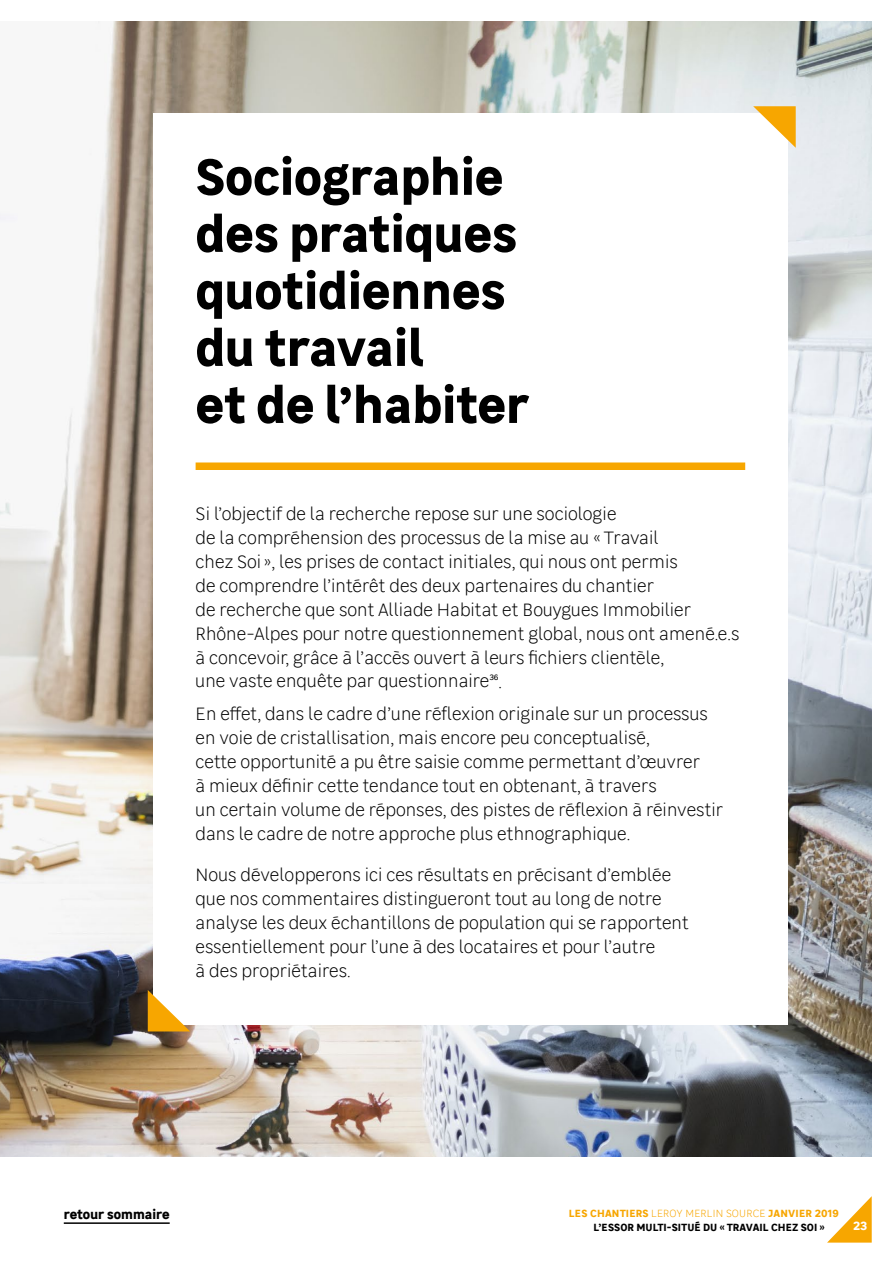
<style>
.page{position:relative;width:893px;height:1263px;background:#fff}
.page>*{position:absolute;margin:0;border:0;box-sizing:border-box;transform-origin:0 0}
.t1{font:700 51px/57px "Leroy Merlin Sans";color:#000}
.t2{font:300 18px/24px "Leroy Merlin Sans";color:#000}
.t3{font:700 13.5px "Leroy Merlin Sans";color:#000}
.t4{font:700 12px "Leroy Merlin Sans";color:#fff}
.t5{font:700 10.5px/13.5px "Leroy Merlin Sans";letter-spacing:.01em;color:#000}
.t6{font:7.8px "Leroy Merlin Sans";color:#000}
.s1{color:#f7a600}
.s2{font-weight:300;color:#f7a600}
</style>
<div class="page">
<img style="left:0;top:21px;width:872px;height:1136px">
<div style="left:153px;top:113px;width:635px;height:912px;background:#fff"></div>
<div style="left:196px;top:462px;width:549px;height:8px;background:#f7a600"></div>
<svg style="left:753px;top:106px;width:43px;height:42px"></svg>
<svg style="left:148px;top:990px;width:42px;height:41px"></svg>
<svg style="left:827px;top:1196px;width:45px;height:46px"></svg>
<hr style="left:64px;top:1222px;width:106px;height:2px;background:#000">
<h1 class="t1" style="left:196px;top:145px;width:336px">Sociographie des pratiques quotidiennes du travail<br>et de l’habiter</h1>
<p class="t2" style="left:196px;top:500px;width:545px">Si l’objectif de la recherche repose sur une sociologie<br>de la compréhension des processus de la mise au « Travail<br>chez Soi », les prises de contact initiales, qui nous ont permis<br>de comprendre l’intérêt des deux partenaires du chantier<br>de recherche que sont Alliade Habitat et Bouygues Immobilier Rhône-Alpes pour notre questionnement global, nous ont amené.e.s à concevoir, grâce à l’accès ouvert à leurs fichiers clientèle,<br>une vaste enquête par questionnaire</p>
<p class="t6" style="left:489px;top:672px;width:11px">36</p>
<p class="t2" style="left:196px;top:664px;width:514px;line-height:32.5px;text-indent:303px">.<br>En effet, dans le cadre d’une réflexion originale sur un processus</p>
<p class="t2" style="left:196px;top:725px;width:529px">en voie de cristallisation, mais encore peu conceptualisé,<br>cette opportunité a pu être saisie comme permettant d’œuvrer<br>à mieux définir cette tendance tout en obtenant, à travers<br>un certain volume de réponses, des pistes de réflexion à réinvestir dans le cadre de notre approche plus ethnographique.</p>
<p class="t2" style="left:196px;top:862px;width:495px">Nous développerons ici ces résultats en précisant d’emblée que nos commentaires distingueront tout au long de notre analyse les deux échantillons de population qui se rapportent essentiellement pour l’une à des locataires et pour l’autre<br>à des propriétaires.</p>
<p class="t3" style="left:64px;top:1203px;width:107px">retour sommaire</p>
<p class="t5" style="left:593px;top:1206px;width:247px;text-indent:-25px"><span class="s1">LES CHANTIERS</span> <span class="s2">LEROY MERLIN SOURCE</span> <span class="s1">JANVIER 2019<br></span>L’ESSOR MULTI-SITUÉ DU « TRAVAIL CHEZ SOI »</p>
<p class="t4" style="left:853px;top:1216px;width:16px">23</p>
</div>
